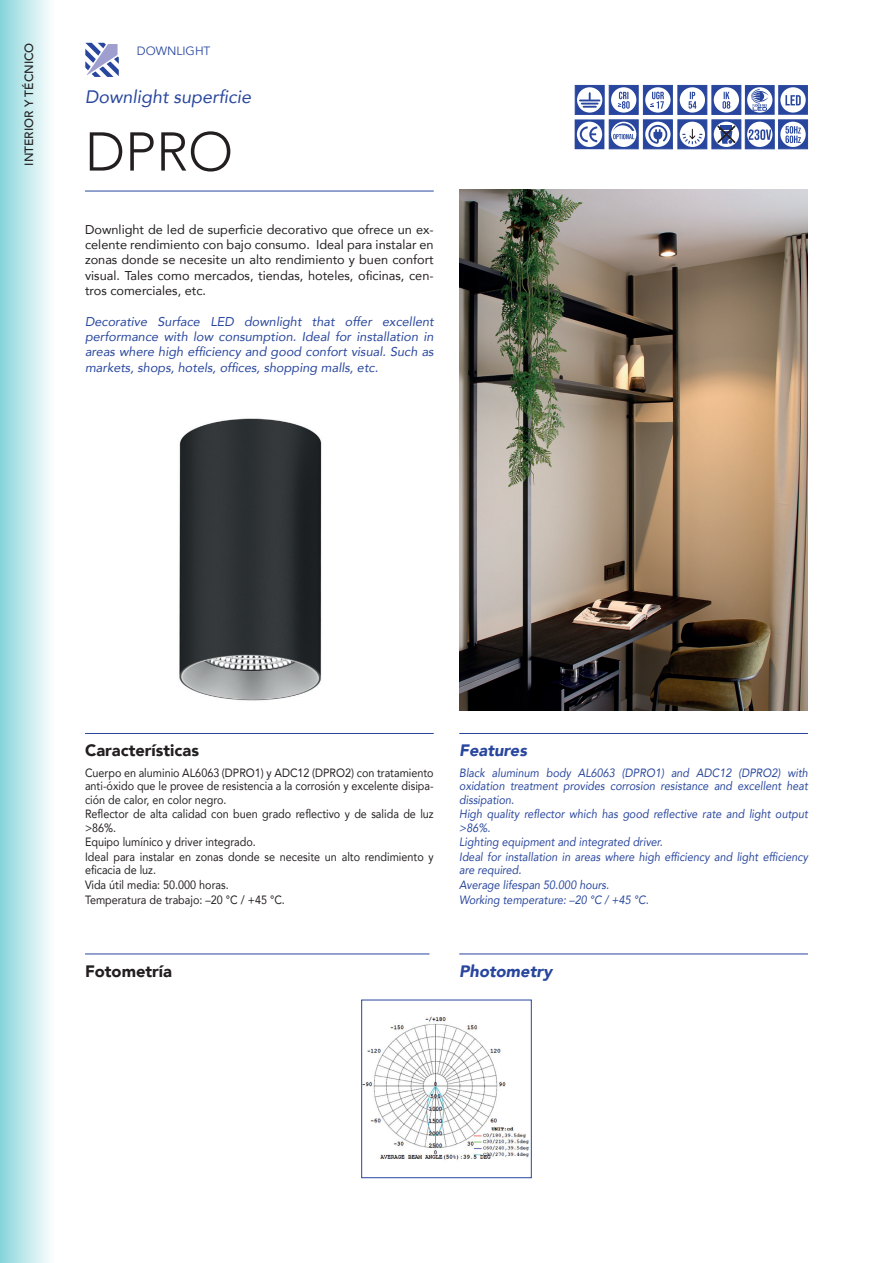
<style>
.page{position:relative;width:893px;height:1263px;background:#fff}
.page>*{position:absolute;margin:0;border:0;box-sizing:border-box;transform-origin:0 0}
.NOMBRE_PRODUCTO{font:300 54px "Avenir";color:#231f20}
.Descripcion_SUPERIOR{font:italic 18px "Avenir";color:#28469d}
.EPIGRAFE_CARACTERIST{font:900 16.5px "Avenir";color:#231f20}
.ING_EPIGRAFE_CARACTE{font:italic 900 16.5px "Avenir";color:#28469d}
.ESPAÑOL_NORMAL_aveni{font:12.75px/15.3px "Avenir";color:#231f20;text-align:justify}
.INGLES_NORMAL_avenir{font:italic 12.75px/15.3px "Avenir";color:#28469d;text-align:justify}
.ESP_TEXTO_CARACTERIS{font:12px/13.5px "Avenir";color:#231f20;scale:.9 1}
.ING_TEXTO_CARACTERIS{font:italic 12px/13.5px "Avenir";color:#28469d;scale:.9 1}
.t1{font:500 12px "Avenir";color:#231f20}
.t2{font:12px "Avenir";color:#28469d}
</style>
<div class="page">
<svg style="left:85px;top:42px;width:34px;height:35px"></svg>
<div style="left:0;top:0;width:55px;height:1263px;background:linear-gradient(to right,#87d5db,#fff)"></div>
<img style="left:459px;top:190px;width:349px;height:520px">
<hr style="left:85px;top:191px;width:349px;height:1px;background:#28469d">
<hr style="left:85px;top:733px;width:349px;height:1px;background:#28469d">
<hr style="left:459px;top:733px;width:349px;height:1px;background:#28469d">
<hr style="left:85px;top:953px;width:344px;height:1px;background:#28469d">
<hr style="left:459px;top:953px;width:349px;height:1px;background:#28469d">
<img style="left:363px;top:1016px;width:166px;height:144px">
<div style="left:361px;top:1000px;width:170px;height:178px;border:1px solid #28469d"></div>
<div style="left:778px;top:85px;width:30px;height:30px;background:#28469d;border:2px solid #28469d"></div>
<svg style="left:780px;top:87px;width:26px;height:26px"></svg>
<svg style="left:785px;top:95px;width:16px;height:10px"></svg>
<svg style="left:745px;top:85px;width:30px;height:30px"></svg>
<svg style="left:747px;top:87px;width:25px;height:26px"></svg>
<svg style="left:751px;top:89px;width:17px;height:22px"></svg>
<svg style="left:575px;top:119px;width:29px;height:30px"></svg>
<div style="left:577px;top:122px;width:25px;height:25px;background:#fff;border-radius:50%"></div>
<svg style="left:580px;top:126px;width:17px;height:16px"></svg>
<svg style="left:711px;top:119px;width:30px;height:30px"></svg>
<div style="left:714px;top:122px;width:25px;height:25px;background:#fff;border-radius:50%"></div>
<svg style="left:716px;top:124px;width:21px;height:21px"></svg>
<svg style="left:643px;top:119px;width:30px;height:30px"></svg>
<div style="left:645px;top:122px;width:25px;height:25px;background:#fff;border-radius:50%"></div>
<svg style="left:648px;top:125px;width:20px;height:19px"></svg>
<svg style="left:745px;top:119px;width:30px;height:30px"></svg>
<div style="left:747px;top:122px;width:25px;height:25px;background:#fff;border-radius:50%"></div>
<svg style="left:749px;top:129px;width:22px;height:11px"></svg>
<div style="left:778px;top:119px;width:30px;height:30px;background:#28469d;border:1px solid #28469d"></div>
<div style="left:780px;top:122px;width:26px;height:25px;background:#fff;border-radius:50%"></div>
<svg style="left:785px;top:126px;width:16px;height:17px"></svg>
<svg style="left:609px;top:85px;width:30px;height:30px"></svg>
<div style="left:611px;top:87px;width:25px;height:26px;background:#fff;border-radius:50%"></div>
<svg style="left:618px;top:92px;width:12px;height:17px"></svg>
<svg style="left:677px;top:119px;width:30px;height:30px"></svg>
<div style="left:680px;top:122px;width:25px;height:25px;background:#fff;border-radius:50%"></div>
<svg style="left:682px;top:129px;width:20px;height:15px"></svg>
<svg style="left:609px;top:119px;width:30px;height:30px"></svg>
<svg style="left:611px;top:122px;width:25px;height:25px"></svg>
<svg style="left:613px;top:123px;width:21px;height:16px"></svg>
<div style="left:711px;top:85px;width:30px;height:30px;background:#28469d;border:1px solid #28469d"></div>
<div style="left:714px;top:87px;width:25px;height:26px;background:#fff;border-radius:50%"></div>
<svg style="left:722px;top:92px;width:8px;height:17px"></svg>
<div style="left:575px;top:85px;width:30px;height:30px;background:#28469d;border:1px solid #28469d"></div>
<svg style="left:577px;top:87px;width:25px;height:26px"></svg>
<svg style="left:580px;top:93px;width:19px;height:15px"></svg>
<div style="left:677px;top:85px;width:30px;height:30px;background:#28469d;border:1px solid #28469d"></div>
<div style="left:680px;top:87px;width:25px;height:26px;background:#fff;border-radius:50%"></div>
<svg style="left:689px;top:92px;width:7px;height:17px"></svg>
<svg style="left:643px;top:85px;width:30px;height:30px"></svg>
<div style="left:645px;top:87px;width:25px;height:26px;background:#fff;border-radius:50%"></div>
<svg style="left:650px;top:92px;width:14px;height:17px"></svg>
<img style="left:179px;top:418px;width:143px;height:283px">
<p class="t1" style="left:19px;top:166px;width:125px;rotate:-90deg">INTERIOR Y TÉCNICO</p>
<p class="t2" style="left:137px;top:43px;width:75px">DOWNLIGHT</p>
<p class="Descripcion_SUPERIOR" style="left:85px;top:86px;width:168px">Downlight superficie</p>
<p class="NOMBRE_PRODUCTO" style="left:85px;top:120px;width:150px">DPRO</p>
<p class="ESPAÑOL_NORMAL_aveni" style="left:85px;top:221px;width:350px">Downlight de led de superficie decorativo que ofrece un ex&shy;celente rendimiento con bajo consumo. Ideal para instalar en zonas donde se necesite un alto rendimiento y buen confort visual. Tales como mercados, tiendas, hoteles, oficinas, cen&shy;tros comerciales, etc.</p>
<p class="INGLES_NORMAL_avenir" style="left:85px;top:313px;width:350px">Decorative Surface LED downlight that offer excellent performance with low consumption. Ideal for installation in areas where high efficiency and good confort visual. Such as markets, shops, hotels, offices, shopping malls, etc.</p>
<p class="EPIGRAFE_CARACTERIST" style="left:85px;top:736px;width:115px">Características</p>
<p class="ING_EPIGRAFE_CARACTE" style="left:459px;top:736px;width:69px">Features</p>
<p class="ESP_TEXTO_CARACTERIS" style="left:85px;top:765px;width:389px;text-align:justify">Cuerpo en aluminio AL6063 (DPRO1) y ADC12 (DPRO2) con tratamiento anti-óxido que le provee de resistencia a la corrosión y excelente disipa&shy;ción de calor, en color negro.</p>
<p class="ESP_TEXTO_CARACTERIS" style="left:85px;top:807px;width:389px">Reflector de alta calidad con buen grado reflectivo y de salida de luz &gt;86%.</p>
<p class="ESP_TEXTO_CARACTERIS" style="left:85px;top:835px;width:191px">Equipo lumínico y driver integrado.</p>
<p class="ESP_TEXTO_CARACTERIS" style="left:85px;top:850px;width:389px">Ideal para instalar en zonas donde se necesite un alto rendimiento y eficacia de luz.</p>
<p class="ESP_TEXTO_CARACTERIS" style="left:85px;top:878px;width:161px">Vida útil media: 50.000 horas.</p>
<p class="ESP_TEXTO_CARACTERIS" style="left:85px;top:892px;width:224px">Temperatura de trabajo: –20 °C / +45 °C.</p>
<p class="ING_TEXTO_CARACTERIS" style="left:459px;top:766px;width:389px;text-align:justify">Black aluminum body AL6063 (DPRO1) and ADC12 (DPRO2) with oxidation treatment provides corrosion resistance and excellent heat dissipation.</p>
<p class="ING_TEXTO_CARACTERIS" style="left:459px;top:807px;width:389px">High quality reflector which has good reflective rate and light output &gt;86%.</p>
<p class="ING_TEXTO_CARACTERIS" style="left:459px;top:835px;width:228px">Lighting equipment and integrated driver.</p>
<p class="ING_TEXTO_CARACTERIS" style="left:459px;top:850px;width:389px">Ideal for installation in areas where high efficiency and light efficiency are required.</p>
<p class="ING_TEXTO_CARACTERIS" style="left:459px;top:878px;width:168px">Average lifespan 50.000 hours.</p>
<p class="ING_TEXTO_CARACTERIS" style="left:459px;top:893px;width:212px">Working temperature: –20 °C / +45 °C.</p>
<p class="EPIGRAFE_CARACTERIST" style="left:85px;top:957px;width:89px">Fotometría</p>
<p class="ING_EPIGRAFE_CARACTE" style="left:459px;top:958px;width:95px">Photometry</p>
</div>
